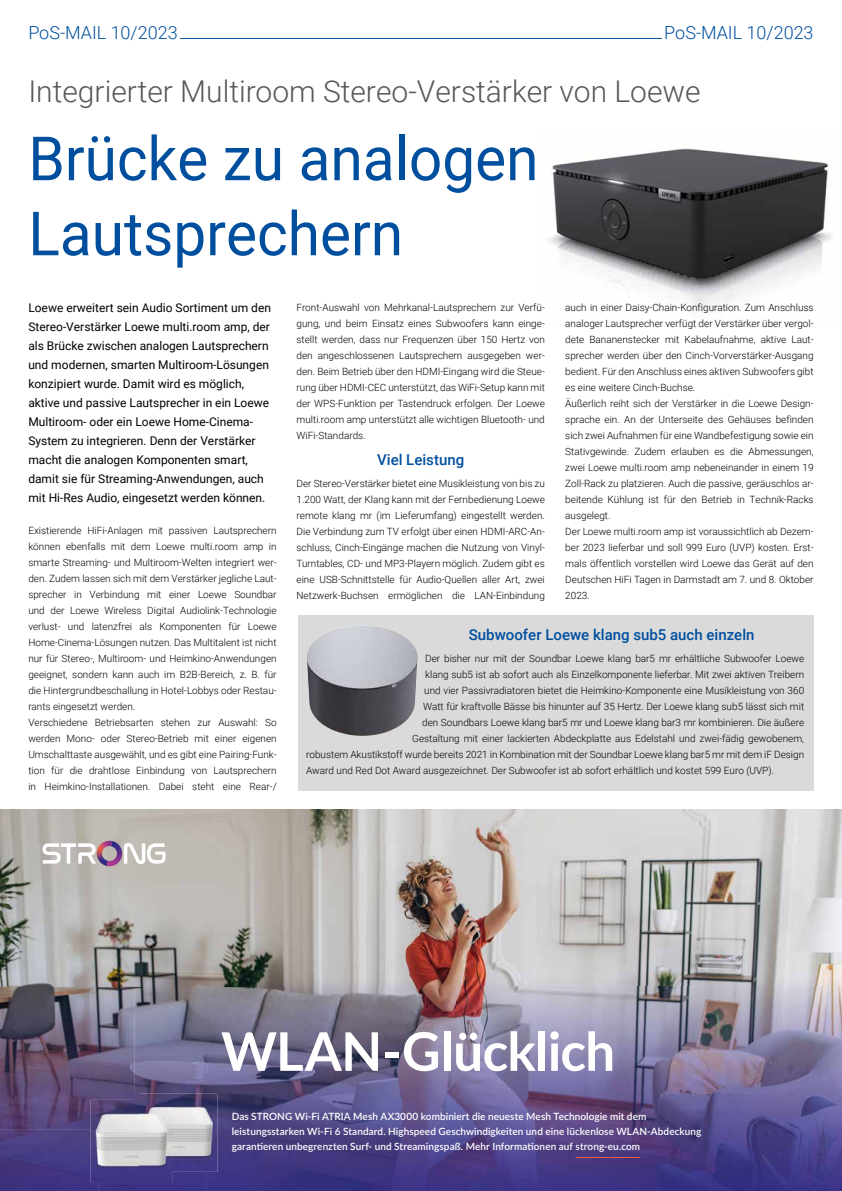
<style>
.page{position:relative;width:842px;height:1191px;background:#fff}
.page>*{position:absolute;margin:0;border:0;box-sizing:border-box;transform-origin:0 0}
.t1{font:61px/75px "Roboto";color:#004f9f;scale:.96 1}
.t2{font:700 53.3px "Lato";letter-spacing:-.01em;color:#fff}
.t3{font:300 30px "Roboto";color:#575756}
.t4{font:300 18px "Roboto";color:#004f9f}
.t5{font:500 15px "Roboto";color:#004f9f}
.t6{font:12px/19px "Roboto";color:#000}
.t7{font:300 10px/16px "Roboto";color:#000}
.t8{font:600 10px/15px "Lato";letter-spacing:.01em;color:#fff}
</style>
<div class="page">
<hr style="left:180px;top:38px;width:482px;height:1px;background:#004f9f">
<img style="left:548px;top:148px;width:284px;height:161px">
<img style="left:0;top:809px;width:842px;height:178px">
<img style="left:0;top:987px;width:134px;height:142px">
<img style="left:134px;top:987px;width:179px;height:106px">
<img style="left:313px;top:987px;width:529px;height:204px">
<svg style="left:134px;top:1093px;width:6px;height:6px"></svg>
<img style="left:206px;top:1093px;width:108px;height:98px">
<img style="left:0;top:1129px;width:99px;height:62px">
<img style="left:99px;top:1171px;width:107px;height:20px">
<img style="left:140px;top:1093px;width:78px;height:78px">
<img style="left:91px;top:1099px;width:82px;height:83px">
<img style="left:140px;top:1099px;width:33px;height:72px">
<hr style="left:576px;top:1157px;width:64px;height:1px;background:#eb5d48">
<svg style="left:124px;top:843px;width:42px;height:21px"></svg>
<svg style="left:43px;top:840px;width:74px;height:26px"></svg>
<div style="left:298px;top:615px;width:516px;height:176px;background:#dadada"></div>
<img style="left:307px;top:625px;width:55px;height:110px">
<h3 class="t4" style="left:28px;top:20px;width:151px">PoS-MAIL 10/2023</h3>
<h3 class="t4" style="left:664px;top:20px;width:151px">PoS-MAIL 10/2023</h3>
<h3 class="t3" style="left:28px;top:71px;width:674px">Integrierter Multiroom Stereo-Verstärker von Loewe</h3>
<h1 class="t1" style="left:28px;top:119px;width:533px">Brücke zu analogen<br>Lautsprechern</h1>
<p class="t6" style="left:28px;top:297px;width:244px">Loewe erweitert sein Audio Sortiment um den Stereo-Verstärker Loewe multi.room amp, der als Brücke zwischen analogen Lautsprechern und modernen, smarten Multiroom-Lösungen konzipiert wurde. Damit wird es möglich, aktive und passive Lautsprecher in ein Loewe Multiroom- oder ein Loewe Home-Cinema-System zu integrieren. Denn der Verstärker macht die analogen Komponenten smart, damit sie für Streaming-Anwendungen, auch mit Hi-Res Audio, eingesetzt werden können.</p>
<p class="t7" style="left:28px;top:522px;width:250px">Existierende HiFi-Anlagen mit passiven Lautsprechern können ebenfalls mit dem Loewe multi.room amp in smarte Streaming- und Multiroom-Welten integriert wer&shy;den. Zudem lassen sich mit dem Verstärker jegliche Laut&shy;sprecher in Verbindung mit einer Loewe Soundbar und der Loewe Wireless Digital Audiolink-Technologie verlust- und latenzfrei als Komponenten für Loewe Home-Cinema-Lösungen nutzen. Das Multitalent ist nicht nur für Stereo-, Multiroom- und Heimkino-Anwendungen geeignet, sondern kann auch im B2B-Bereich, z. B. für die Hintergrundbeschallung in Hotel-Lobbys oder Restau&shy;rants eingesetzt werden.<br>Verschiedene Betriebsarten stehen zur Auswahl: So werden Mono- oder Stereo-Betrieb mit einer eigenen Umschalttaste ausgewählt, und es gibt eine Pairing-Funk&shy;tion für die drahtlose Einbindung von Lautsprechern in Heimkino-Installationen. Dabei steht eine Rear-/</p>
<p class="t7" style="left:297px;top:299px;width:250px;text-align:justify">Front-Auswahl von Mehrkanal-Lautsprechern zur Verfü&shy;gung, und beim Einsatz eines Subwoofers kann einge&shy;stellt werden, dass nur Frequenzen über 150 Hertz von den angeschlossenen Lautsprechern ausgegeben wer&shy;den. Beim Betrieb über den HDMI-Eingang wird die Steue&shy;rung über HDMI-CEC unterstützt, das WiFi-Setup kann mit der WPS-Funktion per Tastendruck erfolgen. Der Loewe multi.room amp unterstützt alle wichtigen Bluetooth- und WiFi-Standards.</p>
<h3 class="t5" style="left:377px;top:449px;width:89px">Viel Leistung</h3>
<p class="t7" style="left:297px;top:475px;width:250px;text-align:justify">Der Stereo-Verstärker bietet eine Musikleistung von bis zu 1.200 Watt, der Klang kann mit der Fernbedienung Loewe remote klang mr (im Lieferumfang) eingestellt werden.<br>Die Verbindung zum TV erfolgt über einen HDMI-ARC-An&shy;schluss, Cinch-Eingänge machen die Nutzung von Vinyl-Turntables, CD- und MP3-Playern möglich. Zudem gibt es eine USB-Schnittstelle für Audio-Quellen aller Art, zwei Netzwerk-Buchsen ermöglichen die LAN-Einbindung</p>
<p class="t7" style="left:565px;top:299px;width:250px">auch in einer Daisy-Chain-Konfiguration. Zum Anschluss analoger Lautsprecher verfügt der Verstärker über vergol&shy;dete Bananenstecker mit Kabelaufnahme, aktive Laut&shy;sprecher werden über den Cinch-Vorverstärker-Ausgang bedient. Für den Anschluss eines aktiven Subwoofers gibt es eine weitere Cinch-Buchse.<br>Äußerlich reiht sich der Verstärker in die Loewe Design&shy;sprache ein. An der Unterseite des Gehäuses befinden sich zwei Aufnahmen für eine Wandbefestigung sowie ein Stativgewinde. Zudem erlauben es die Abmessungen, zwei Loewe multi.room amp nebeneinander in einem 19<br>Zoll-Rack zu platzieren. Auch die passive, geräuschlos ar&shy;beitende Kühlung ist für den Betrieb in Technik-Racks ausgelegt.<br>Der Loewe multi.room amp ist voraussichtlich ab Dezem&shy;ber 2023 lieferbar und soll 999 Euro (UVP) kosten. Erst&shy;mals öffentlich vorstellen wird Loewe das Gerät auf den Deutschen HiFi Tagen in Darmstadt am 7. und 8. Oktober 2023.</p>
<h3 class="t5" style="left:469px;top:623px;width:287px">Subwoofer Loewe klang sub5 auch einzeln</h3>
<p class="t7" style="left:425px;top:650px;width:380px">Der bisher nur mit der Soundbar Loewe klang bar5 mr erhältliche Subwoofer Loewe</p>
<p class="t7" style="left:425px;top:666px;width:380px">klang sub5 ist ab sofort auch als Einzelkomponente lieferbar. Mit zwei aktiven Treibern</p>
<p class="t7" style="left:424px;top:682px;width:381px">und vier Passivradiatoren bietet die Heimkino-Komponente eine Musikleistung von 360</p>
<p class="t7" style="left:423px;top:698px;width:382px">Watt für kraftvolle Bässe bis hinunter auf 35 Hertz. Der Loewe klang sub5 lässt sich mit</p>
<p class="t7" style="left:422px;top:714px;width:383px">den Soundbars Loewe klang bar5 mr und Loewe klang bar3 mr kombinieren. Die äußere</p>
<p class="t7" style="left:412px;top:730px;width:393px">Gestaltung mit einer lackierten Abdeckplatte aus Edelstahl und zwei-fädig gewobenem,</p>
<p class="t7" style="left:306px;top:746px;width:499px">robustem Akustikstoff wurde bereits 2021 in Kombination mit der Soundbar Loewe klang bar5 mr mit dem iF Design</p>
<p class="t7" style="left:306px;top:762px;width:469px">Award und Red Dot Award ausgezeichnet. Der Subwoofer ist ab sofort erhältlich und kostet 599 Euro (UVP).</p>
<h2 class="t2" style="left:221px;top:1012px;width:396px">WLAN-Glücklich</h2>
<p class="t8" style="left:232px;top:1108px;width:471px">Das STRONG Wi-Fi ATRIA Mesh AX3000 kombiniert die neueste Mesh Technologie mit dem leistungsstarken Wi-Fi 6 Standard. Highspeed Geschwindigkeiten und eine lückenlose WLAN-Abdeckung garantieren unbegrenzten Surf- und Streamingspaß. Mehr Informationen auf strong-eu.com</p>
</div>
